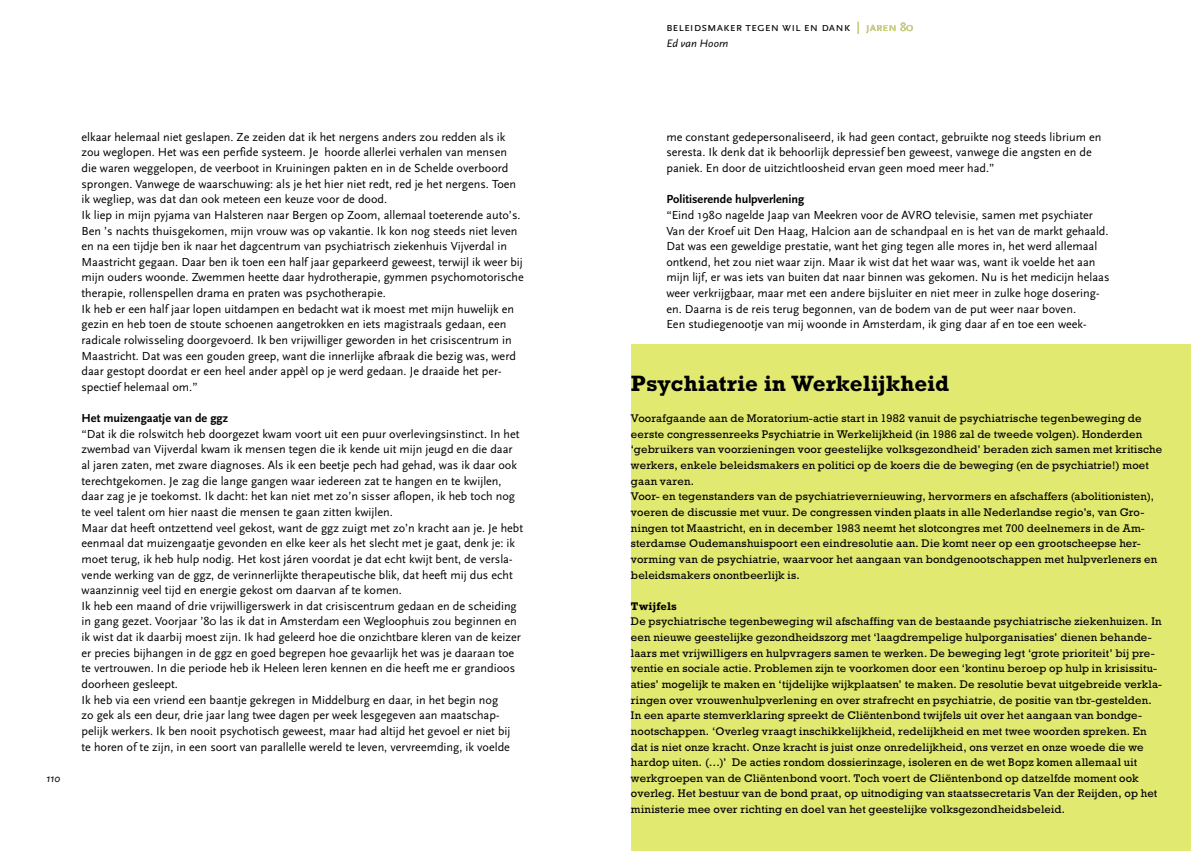
<style>
.page{position:relative;width:1191px;height:851px;background:#fff}
.page>*{position:absolute;margin:0;border:0;box-sizing:border-box;transform-origin:0 0}
.t1{font:700 22.5px "Rockwell Std";color:#000}
.t2{font:12.5px "Scala Sans Caps";color:#000}
.t3{font:12.25px/15.6px "Scala Sans";color:#000}
.t4{font:700 12.25px "Scala Sans";color:#000}
.t5{font:11.25px/15.6px "Rockwell Std";letter-spacing:.015em;color:#000}
.t6{font:italic 11.25px "Scala Sans";color:#000}
.t7{font:700 11.25px "Rockwell Std";letter-spacing:.01em;color:#000}
.s1{color:#636363}
</style>
<div class="page">
<div style="left:631px;top:344px;width:560px;height:506px;background:#e2e971"></div>
<p class="t2" style="left:666px;top:20px;width:248px">beleidsmaker tegen wil en dank <span class="s1">| jaren 80</span></p>
<p class="t6" style="left:666px;top:37px;width:63px">Ed van Hoorn</p>
<p class="t3" style="left:81px;top:129px;width:444px">elkaar helemaal niet geslapen. Ze zeiden dat ik het nergens anders zou redden als ik zou weglopen. Het was een perfide systeem. Je hoorde allerlei verhalen van mensen die waren weggelopen, de veerboot in Kruiningen pakten en in de Schelde overboord sprongen. Vanwege de waarschuwing: als je het hier niet redt, red je het nergens. Toen ik wegliep, was dat dan ook meteen een keuze voor de dood.<br>Ik liep in mijn pyjama van Halsteren naar Bergen op Zoom, allemaal toeterende auto’s.<br>Ben ’s nachts thuisgekomen, mijn vrouw was op vakantie. Ik kon nog steeds niet leven en na een tijdje ben ik naar het dagcentrum van psychiatrisch ziekenhuis Vijverdal in Maastricht gegaan. Daar ben ik toen een half jaar geparkeerd geweest, terwijl ik weer bij mijn ouders woonde. Zwemmen heette daar hydrotherapie, gymmen psychomotorische therapie, rollenspellen drama en praten was psychotherapie.<br>Ik heb er een half jaar lopen uitdampen en bedacht wat ik moest met mijn huwelijk en gezin en heb toen de stoute schoenen aangetrokken en iets magistraals gedaan, een radicale rolwisseling doorgevoerd. Ik ben vrijwilliger geworden in het crisiscentrum in Maastricht. Dat was een gouden greep, want die innerlijke afbraak die bezig was, werd daar gestopt doordat er een heel ander appèl op je werd gedaan. Je draaide het per&shy;spectief helemaal om.”</p>
<p class="t4" style="left:81px;top:411px;width:148px">Het muizengaatje van de ggz</p>
<p class="t3" style="left:81px;top:426px;width:443px">“Dat ik die rolswitch heb doorgezet kwam voort uit een puur overlevingsinstinct. In het zwembad van Vijverdal kwam ik mensen tegen die ik kende uit mijn jeugd en die daar al jaren zaten, met zware diagnoses. Als ik een beetje pech had gehad, was ik daar ook terechtgekomen. Je zag die lange gangen waar iedereen zat te hangen en te kwijlen, daar zag je je toekomst. Ik dacht: het kan niet met zo’n sisser aflopen, ik heb toch nog te veel talent om hier naast die mensen te gaan zitten kwijlen.<br>Maar dat heeft ontzettend veel gekost, want de ggz zuigt met zo’n kracht aan je. Je hebt eenmaal dat muizengaatje gevonden en elke keer als het slecht met je gaat, denk je: ik moet terug, ik heb hulp nodig. Het kost járen voordat je dat echt kwijt bent, de versla&shy;vende werking van de ggz, de verinnerlijkte therapeutische blik, dat heeft mij dus echt waanzinnig veel tijd en energie gekost om daarvan af te komen.<br>Ik heb een maand of drie vrijwilligerswerk in dat crisiscentrum gedaan en de scheiding in gang gezet. Voorjaar ’80 las ik dat in Amsterdam een Wegloophuis zou beginnen en ik wist dat ik daarbij moest zijn. Ik had geleerd hoe die onzichtbare kleren van de keizer er precies bijhangen in de ggz en goed begrepen hoe gevaarlijk het was je daaraan toe te vertrouwen. In die periode heb ik Heleen leren kennen en die heeft me er grandioos doorheen gesleept.<br>Ik heb via een vriend een baantje gekregen in Middelburg en daar, in het begin nog<br>zo gek als een deur, drie jaar lang twee dagen per week lesgegeven aan maatschap&shy;pelijk werkers. Ik ben nooit psychotisch geweest, maar had altijd het gevoel er niet bij<br>te horen of te zijn, in een soort van parallelle wereld te leven, vervreemding, ik voelde</p>
<p class="t3" style="left:666px;top:129px;width:436px">me constant gedepersonaliseerd, ik had geen contact, gebruikte nog steeds librium en seresta. Ik denk dat ik behoorlijk depressief ben geweest, vanwege die angsten en de paniek. En door de uitzichtloosheid ervan geen moed meer had.”</p>
<p class="t4" style="left:666px;top:192px;width:139px">Politiserende hulpverlening</p>
<p class="t3" style="left:666px;top:207px;width:444px">“Eind 1980 nagelde Jaap van Meekren voor de AVRO televisie, samen met psychiater Van der Kroef uit Den Haag, Halcion aan de schandpaal en is het van de markt gehaald.<br>Dat was een geweldige prestatie, want het ging tegen alle mores in, het werd allemaal ontkend, het zou niet waar zijn. Maar ik wist dat het waar was, want ik voelde het aan mijn lijf, er was iets van buiten dat naar binnen was gekomen. Nu is het medicijn helaas weer verkrijgbaar, maar met een andere bijsluiter en niet meer in zulke hoge dosering&shy;en. Daarna is de reis terug begonnen, van de bodem van de put weer naar boven.<br>Een studiegenootje van mij woonde in Amsterdam, ik ging daar af en toe een week-</p>
<h1 class="t1" style="left:631px;top:370px;width:320px">Psychiatrie in Werkelijkheid</h1>
<p class="t5" style="left:631px;top:410px;width:533px">Voorafgaande aan de Moratorium-actie start in 1982 vanuit de psychiatrische tegenbeweging de eerste congressenreeks Psychiatrie in Werkelijkheid (in 1986 zal de tweede volgen). Honderden ‘gebruikers van voorzieningen voor geestelijke volksgezondheid’ beraden zich samen met kritische werkers, enkele beleidsmakers en politici op de koers die de beweging (en de psychiatrie!) moet gaan varen.<br>Voor- en tegenstanders van de psychiatrievernieuwing, hervormers en afschaffers (abolitionisten), voeren de discussie met vuur. De congressen vinden plaats in alle Nederlandse regio’s, van Gro&shy;ningen tot Maastricht, en in december 1983 neemt het slotcongres met 700 deelnemers in de Am&shy;sterdamse Oudemanshuispoort een eindresolutie aan. Die komt neer op een grootscheepse her&shy;vorming van de psychiatrie, waarvoor het aangaan van bondgenootschappen met hulpverleners en beleidsmakers onontbeerlijk is.</p>
<p class="t7" style="left:631px;top:599px;width:48px">Twijfels</p>
<p class="t5" style="left:631px;top:613px;width:533px">De psychiatrische tegenbeweging wil afschaffing van de bestaande psychiatrische ziekenhuizen. In een nieuwe geestelijke gezondheidszorg met ‘laagdrempelige hulporganisaties’ dienen behande&shy;laars met vrijwilligers en hulpvragers samen te werken. De beweging legt ‘grote prioriteit’ bij pre&shy;ventie en sociale actie. Problemen zijn te voorkomen door een ‘kontinu beroep op hulp in krisissitu&shy;aties’ mogelijk te maken en ‘tijdelijke wijkplaatsen’ te maken. De resolutie bevat uitgebreide verkla&shy;ringen over vrouwenhulpverlening en over strafrecht en psychiatrie, de positie van tbr-gestelden.<br>In een aparte stemverklaring spreekt de Cliëntenbond twijfels uit over het aangaan van bondge&shy;nootschappen. ‘Overleg vraagt inschikkelijkheid, redelijkheid en met twee woorden spreken. En dat is niet onze kracht. Onze kracht is juist onze onredelijkheid, ons verzet en onze woede die we hardop uiten. (…)’ De acties rondom dossierinzage, isoleren en de wet Bopz komen allemaal uit werkgroepen van de Cliëntenbond voort. Toch voert de Cliëntenbond op datzelfde moment ook overleg. Het bestuur van de bond praat, op uitnodiging van staatssecretaris Van der Reijden, op het ministerie mee over richting en doel van het geestelijke volksgezondheidsbeleid.</p>
<p class="t6" style="left:46px;top:771px;width:16px">11 0</p>
<p class="t6" style="left:1132px;top:771px;width:5px">111</p>
</div>
